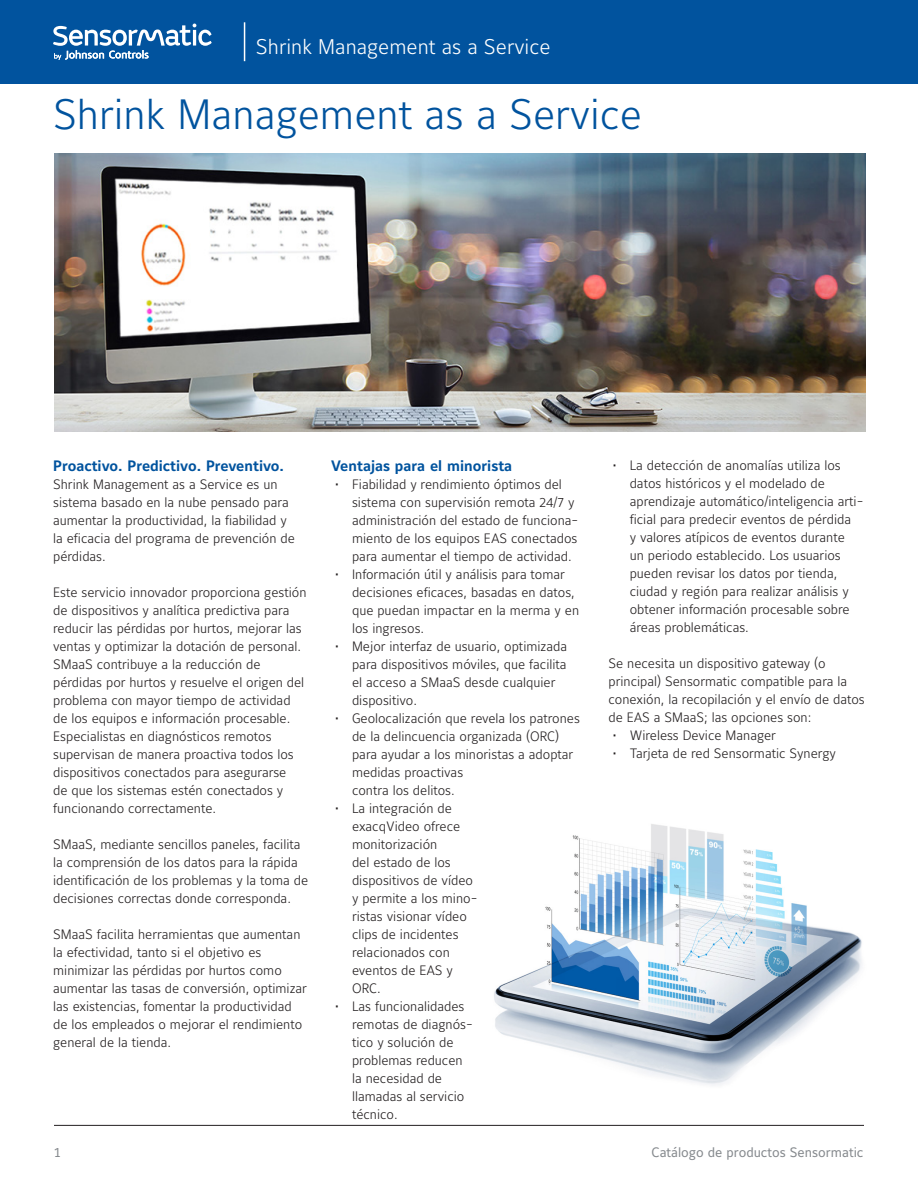
<style>
.page{position:relative;width:918px;height:1188px;background:#fff}
.page>*{position:absolute;margin:0;border:0;box-sizing:border-box;transform-origin:0 0}
.Main_Title_-_Left{font:300 42px "Maurea Jci Lf ML";color:#01539e}
.Header_Title{font:300 21px "Maurea Jci Lf ML";color:#fff}
.Body_topic{font:700 15px "Maurea Jci Lf ML";color:#01539e}
.Body{font:300 13.5px/18px "Maurea Jci Lf ML";color:#231f20}
.t1{font:13.5px "Maurea Jci Lf ML";color:#868a8e}
</style>
<div class="page">
<hr style="left:54px;top:1125px;width:810px;height:1px;background:#231f20">
<div style="left:0;top:0;width:918px;height:83px;background:#01539e"></div>
<hr style="left:244px;top:22px;width:1px;height:39px;background:#fff">
<svg style="left:53px;top:24px;width:159px;height:36px"></svg>
<img style="left:494px;top:824px;width:368px;height:261px">
<img style="left:54px;top:153px;width:812px;height:278px">
<p class="Header_Title" style="left:256px;top:33px;width:296px">Shrink Management as a Service</p>
<p class="Main_Title_-_Left" style="left:53px;top:89px;width:591px">Shrink Management as a Service</p>
<p class="Body_topic" style="left:53px;top:457px;width:232px">Proactivo. Predictivo. Preventivo.</p>
<p class="Body" style="left:53px;top:475px;width:243px">Shrink Management as a Service es un sistema basado en la nube pensado para aumentar la productividad, la fiabilidad y la eficacia del programa de prevención de pérdidas.</p>
<p class="Body" style="left:53px;top:583px;width:255px">Este servicio innovador proporciona gestión de dispositivos y analítica predictiva para reducir las pérdidas por hurtos, mejorar las ventas y optimizar la dotación de personal.<br>SMaaS contribuye a la reducción de pérdidas por hurtos y resuelve el origen del problema con mayor tiempo de actividad de los equipos e información procesable.<br>Especialistas en diagnósticos remotos supervisan de manera proactiva todos los dispositivos conectados para asegurarse<br>de que los sistemas estén conectados y funcionando correctamente.</p>
<p class="Body" style="left:53px;top:835px;width:257px">SMaaS, mediante sencillos paneles, facilita la comprensión de los datos para la rápida identificación de los problemas y la toma de decisiones correctas donde corresponda.</p>
<p class="Body" style="left:53px;top:925px;width:255px">SMaaS facilita herramientas que aumentan la efectividad, tanto si el objetivo es minimizar las pérdidas por hurtos como aumentar las tasas de conversión, optimizar las existencias, fomentar la productividad de los empleados o mejorar el rendimiento general de la tienda.</p>
<p class="Body_topic" style="left:331px;top:457px;width:183px">Ventajas para el minorista</p>
<p class="Body" style="left:352px;top:475px;width:228px;text-indent:-17px">• Fiabilidad y rendimiento óptimos del sistema con supervisión remota 24/7 y administración del estado de funciona&shy;miento de los equipos EAS conectados para aumentar el tiempo de actividad.</p>
<p class="Body" style="left:352px;top:565px;width:229px;text-indent:-17px">• Información útil y análisis para tomar decisiones eficaces, basadas en datos, que puedan impactar en la merma y en los ingresos.</p>
<p class="Body" style="left:352px;top:637px;width:217px;text-indent:-17px">• Mejor interfaz de usuario, optimizada para dispositivos móviles, que facilita el acceso a SMaaS desde cualquier dispositivo.</p>
<p class="Body" style="left:352px;top:709px;width:229px;text-indent:-17px">• Geolocalización que revela los patrones de la delincuencia organizada (ORC) para ayudar a los minoristas a adoptar medidas proactivas<br>contra los delitos.</p>
<p class="Body" style="left:352px;top:799px;width:127px;text-indent:-17px">• La integración de exacqVideo ofrece monitorización<br>del estado de los dispositivos de vídeo y permite a los mino&shy;ristas visionar vídeo clips de incidentes relacionados con eventos de EAS y<br>ORC.</p>
<p class="Body" style="left:352px;top:997px;width:122px;text-indent:-17px">• Las funcionalidades remotas de diagnós&shy;tico y solución de problemas reducen la necesidad de llamadas al servicio técnico.</p>
<p class="Body" style="left:630px;top:456px;width:235px;text-indent:-17px">• La detección de anomalías utiliza los datos históricos y el modelado de aprendizaje automático/inteligencia arti&shy;ficial para predecir eventos de pérdida<br>y valores atípicos de eventos durante<br>un periodo establecido. Los usuarios pueden revisar los datos por tienda, ciudad y región para realizar análisis y obtener información procesable sobre áreas problemáticas.</p>
<p class="Body" style="left:608px;top:654px;width:258px">Se necesita un dispositivo gateway (o principal) Sensormatic compatible para la conexión, la recopilación y el envío de datos de EAS a SMaaS; las opciones son:</p>
<p class="Body" style="left:613px;top:726px;width:165px">• Wireless Device Manager</p>
<p class="Body" style="left:613px;top:744px;width:225px">• Tarjeta de red Sensormatic Synergy</p>
<p class="t1" style="left:54px;top:1144px;width:8px">1</p>
<p class="t1" style="left:652px;top:1144px;width:213px">Catálogo de productos Sensormatic</p>
</div>
